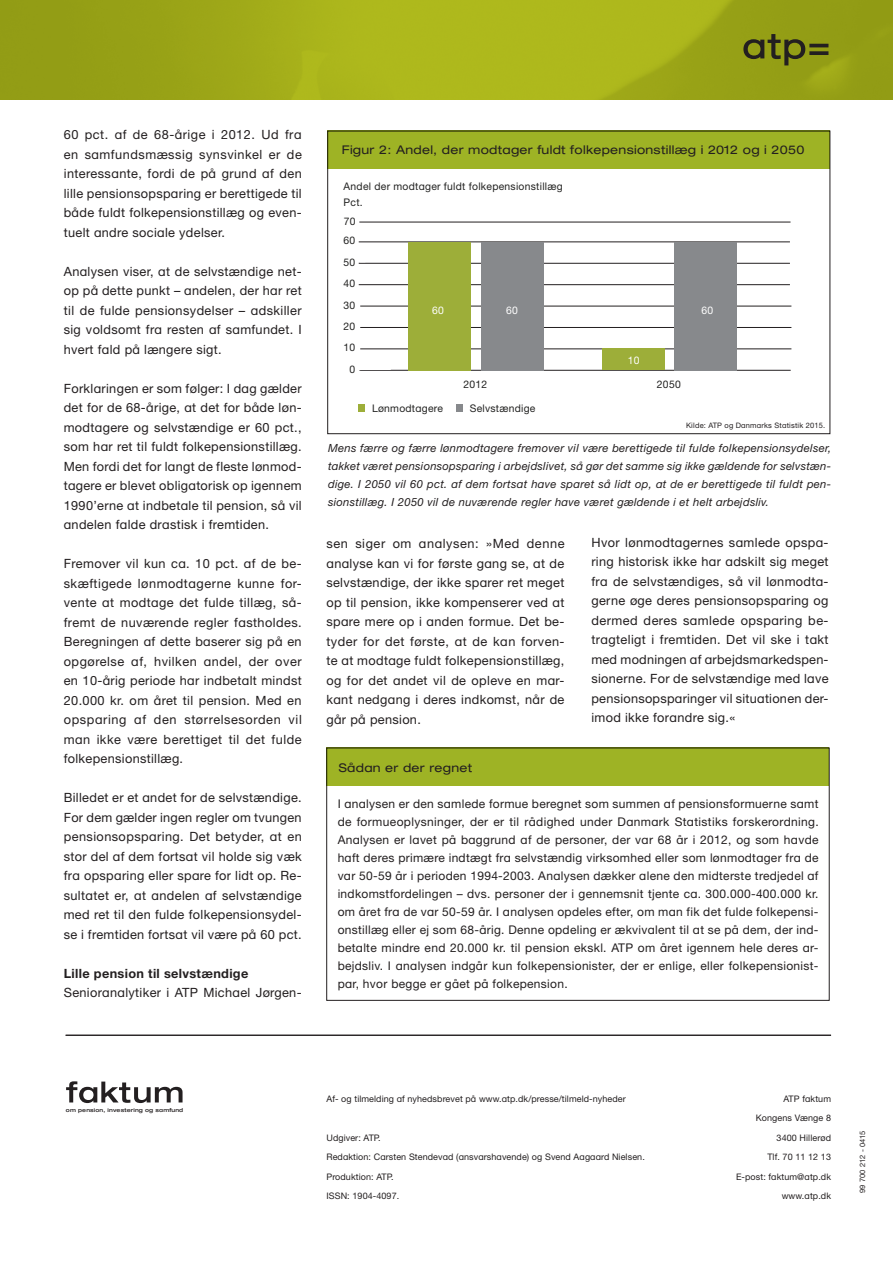
<style>
.page{position:relative;width:893px;height:1263px;background:#fff}
.page>*{position:absolute;margin:0;border:0;box-sizing:border-box;transform-origin:0 0}
.ny_brød{font:12.75px/19.5px "Helvetica Neue ATP Body";letter-spacing:.025em;color:#231f20;text-align:justify}
.ny_brød-2{font:700 12.75px "Helvetica Neue ATP Body";letter-spacing:.025em;color:#231f20}
.ny_brød-3{font:12px/18px "Helvetica Neue ATP Body";letter-spacing:.025em;color:#231f20;text-align:justify}
.Skema{font:12px "Helvetica Neue ATP Head";letter-spacing:.025em;color:#231f20}
.ny_brød-4{font:italic 11.25px/18px "Helvetica Neue ATP Body";letter-spacing:.025em;color:#231f20;text-align:justify}
.t1{font:10.5px/16.5px "Helvetica Neue ATP Body";letter-spacing:.025em;color:#222221}
.t2{font:10.5px "Helvetica Neue ATP Body";letter-spacing:.025em;color:#fff}
.Note{font:9px "Helvetica Neue ATP Body";letter-spacing:.01em;color:#231f20}
.ny_brød-5{font:7.5px "Helvetica Neue ATP Body";letter-spacing:.025em;color:#231f20}
.Note-2{font:7.5px "Helvetica Neue ATP Body";letter-spacing:.01em;color:#231f20}
.ny_brød-6{font:500 5.55px "Helvetica Neue ATP Head";letter-spacing:.025em;color:#231f20}
</style>
<div class="page">
<img style="left:0;top:0;width:893px;height:100px">
<svg style="left:743px;top:34px;width:85px;height:31px;background:#727818"></svg>
<div style="left:327px;top:131px;width:503px;height:38px;background:#9eb325"></div>
<div style="left:327px;top:131px;width:503px;height:303px;border:1px solid #231f20"></div>
<div style="left:326px;top:748px;width:503px;height:38px;background:#9eb325"></div>
<hr style="left:66px;top:1035px;width:765px;height:1px;background:#231f20">
<svg style="left:66px;top:1081px;width:117px;height:22px"></svg>
<hr style="left:359px;top:370px;width:432px;height:1px;background:#231f20">
<hr style="left:360px;top:349px;width:431px;height:1px;background:#231f20">
<hr style="left:360px;top:327px;width:431px;height:1px;background:#231f20">
<hr style="left:360px;top:306px;width:431px;height:1px;background:#231f20">
<hr style="left:359px;top:284px;width:431px;height:1px;background:#231f20">
<hr style="left:359px;top:263px;width:431px;height:1px;background:#231f20">
<hr style="left:359px;top:242px;width:431px;height:1px;background:#231f20">
<div style="left:456px;top:405px;width:6px;height:7px;background:#87898c"></div>
<div style="left:481px;top:242px;width:62px;height:128px;background:#87898c"></div>
<div style="left:602px;top:348px;width:63px;height:22px;background:#9dae39"></div>
<div style="left:674px;top:242px;width:63px;height:128px;background:#87898c"></div>
<div style="left:358px;top:405px;width:7px;height:7px;background:#9dae39"></div>
<hr style="left:359px;top:222px;width:431px;height:1px;background:#231f20">
<div style="left:408px;top:242px;width:63px;height:128px;background:#9dae39"></div>
<p class="ny_brød" style="left:64px;top:125px;width:240px">60 pct. af de 68-årige i 2012. Ud fra en samfundsmæssig synsvinkel er de interessante, fordi de på grund af den lille pensionsopsparing er berettigede til både fuldt folkepensionstillæg og even&shy;tuelt andre sociale ydelser.</p>
<p class="ny_brød" style="left:64px;top:261px;width:239px">Analysen viser, at de selvstændige net&shy;op på dette punkt – andelen, der har ret til de fulde pensionsydelser – adskiller sig voldsomt fra resten af samfundet. I hvert fald på længere sigt.</p>
<p class="ny_brød" style="left:64px;top:378px;width:239px">Forklaringen er som følger: I dag gælder det for de 68-årige, at det for både løn&shy;modtagere og selvstændige er 60 pct., som har ret til fuldt folkepensionstillæg.<br>Men fordi det for langt de fleste lønmod&shy;tagere er blevet obligatorisk op igennem 1990’erne at indbetale til pension, så vil andelen falde drastisk i fremtiden.</p>
<p class="ny_brød" style="left:64px;top:554px;width:240px">Fremover vil kun ca. 10 pct. af de be&shy;skæftigede lønmodtagerne kunne for&shy;vente at modtage det fulde tillæg, så&shy;fremt de nuværende regler fastholdes.<br>Beregningen af dette baserer sig på en opgørelse af, hvilken andel, der over en 10-årig periode har indbetalt mindst 20.000 kr. om året til pension. Med en opsparing af den størrelsesorden vil man ikke være berettiget til det fulde folkepensionstillæg.</p>
<p class="ny_brød" style="left:64px;top:788px;width:240px">Billedet er et andet for de selvstændige.<br>For dem gælder ingen regler om tvungen pensionsopsparing. Det betyder, at en stor del af dem fortsat vil holde sig væk fra opsparing eller spare for lidt op. Re&shy;sultatet er, at andelen af selvstændige med ret til den fulde folkepensionsydel&shy;se i fremtiden fortsat vil være på 60 pct.</p>
<p class="ny_brød-2" style="left:64px;top:965px;width:186px">Lille pension til selvstændige</p>
<p class="ny_brød" style="left:64px;top:983px;width:239px">Senioranalytiker i ATP Michael Jørgen-</p>
<p class="Skema" style="left:342px;top:142px;width:464px">Figur 2: Andel, der modtager fuldt folkepensionstillæg i 2012 og i 2050</p>
<p class="t1" style="left:344px;top:178px;width:220px">Andel der modtager fuldt folkepensionstillæg<br>Pct.</p>
<p class="t1" style="left:344px;top:212px;width:13px">70</p>
<p class="t1" style="left:344px;top:232px;width:13px">60</p>
<p class="t1" style="left:344px;top:254px;width:13px">50</p>
<p class="t1" style="left:344px;top:275px;width:13px">40</p>
<p class="t1" style="left:344px;top:296px;width:13px">30</p>
<p class="t1" style="left:344px;top:318px;width:13px">20</p>
<p class="t1" style="left:344px;top:339px;width:13px">10</p>
<p class="t1" style="left:350px;top:361px;width:7px">0</p>
<p class="t2" style="left:432px;top:304px;width:13px">60</p>
<p class="t2" style="left:506px;top:304px;width:13px">60</p>
<p class="t2" style="left:701px;top:304px;width:13px">60</p>
<p class="t2" style="left:628px;top:354px;width:13px">10</p>
<p class="t1" style="left:464px;top:376px;width:25px">2012</p>
<p class="t1" style="left:657px;top:376px;width:25px">2050</p>
<p class="t1" style="left:372px;top:399px;width:73px">Lønmodtagere</p>
<p class="t1" style="left:470px;top:400px;width:67px">Selvstændige</p>
<p class="ny_brød-5" style="left:686px;top:421px;width:141px">Kilde: ATP og Danmarks Statistik 2015.</p>
<p class="ny_brød-4" style="left:328px;top:439px;width:505px">Mens færre og færre lønmodtagere fremover vil være berettigede til fulde folkepensionsydelser, takket været pensionsopsparing i arbejdslivet, så gør det samme sig ikke gældende for selvstæn&shy;dige. I 2050 vil 60 pct. af dem fortsat have sparet så lidt op, at de er berettigede til fuldt pen&shy;sionstillæg. I 2050 vil de nuværende regler have været gældende i et helt arbejdsliv.</p>
<p class="ny_brød" style="left:326px;top:534px;width:240px">sen siger om analysen: »Med denne analyse kan vi for første gang se, at de selvstændige, der ikke sparer ret meget op til pension, ikke kompenserer ved at spare mere op i anden formue. Det be&shy;tyder for det første, at de kan forven&shy;te at modtage fuldt folkepensionstillæg, og for det andet vil de opleve en mar&shy;kant nedgang i deres indkomst, når de går på pension.</p>
<p class="Skema" style="left:339px;top:760px;width:135px">Sådan er der regnet</p>
<p class="ny_brød" style="left:591px;top:532px;width:239px">Hvor lønmodtagernes samlede opspa&shy;ring historisk ikke har adskilt sig meget fra de selvstændiges, så vil lønmodta&shy;gerne øge deres pensionsopsparing og dermed deres samlede opsparing be&shy;tragteligt i fremtiden. Det vil ske i takt med modningen af arbejdsmarkedspen&shy;sionerne. For de selvstændige med lave pensionsopsparinger vil situationen der&shy;imod ikke forandre sig.«</p>
<p class="ny_brød-3" style="left:338px;top:794px;width:483px">I analysen er den samlede formue beregnet som summen af pensionsformuerne samt de formueoplysninger, der er til rådighed under Danmark Statistiks forskerordning.<br>Analysen er lavet på baggrund af de personer, der var 68 år i 2012, og som havde haft deres primære indtægt fra selvstændig virksomhed eller som lønmodtager fra de var 50-59 år i perioden 1994-2003. Analysen dækker alene den midterste tredjedel af indkomstfordelingen – dvs. personer der i gennemsnit tjente ca. 300.000-400.000 kr. om året fra de var 50-59 år. I analysen opdeles efter, om man fik det fulde folkepensi&shy;onstillæg eller ej som 68-årig. Denne opdeling er ækvivalent til at se på dem, der ind&shy;betalte mindre end 20.000 kr. til pension ekskl. ATP om året igennem hele deres ar&shy;bejdsliv. I analysen indgår kun folkepensionister, der er enlige, eller folkepensionist&shy;par, hvor begge er gået på folkepension.</p>
<p class="ny_brød-6" style="left:66px;top:1107px;width:119px">om pension, investering og samfund</p>
<p class="Note" style="left:326px;top:1093px;width:301px">Af- og tilmelding af nyhedsbrevet på www.atp.dk/presse/tilmeld-nyheder</p>
<p class="Note" style="left:326px;top:1132px;width:56px">Udgiver: ATP.</p>
<p class="Note" style="left:326px;top:1151px;width:320px">Redaktion: Carsten Stendevad (ansvarshavende) og Svend Aagaard Nielsen.</p>
<p class="Note" style="left:326px;top:1171px;width:69px">Produktion: ATP.</p>
<p class="Note" style="left:326px;top:1190px;width:74px">ISSN: 1904-4097.</p>
<p class="Note" style="left:783px;top:1093px;width:49px">ATP faktum</p>
<p class="Note" style="left:756px;top:1112px;width:77px">Kongens Vænge 8</p>
<p class="Note" style="left:777px;top:1132px;width:56px">3400 Hillerød</p>
<p class="Note" style="left:767px;top:1151px;width:65px">Tlf. 70 11 12 13</p>
<p class="Note" style="left:736px;top:1171px;width:97px">E-post: faktum@atp.dk</p>
<p class="Note" style="left:782px;top:1190px;width:51px">www.atp.dk</p>
<p class="Note-2" style="left:858px;top:1193px;width:64px;rotate:-90deg">99 700 212 - 0415</p>
</div>
